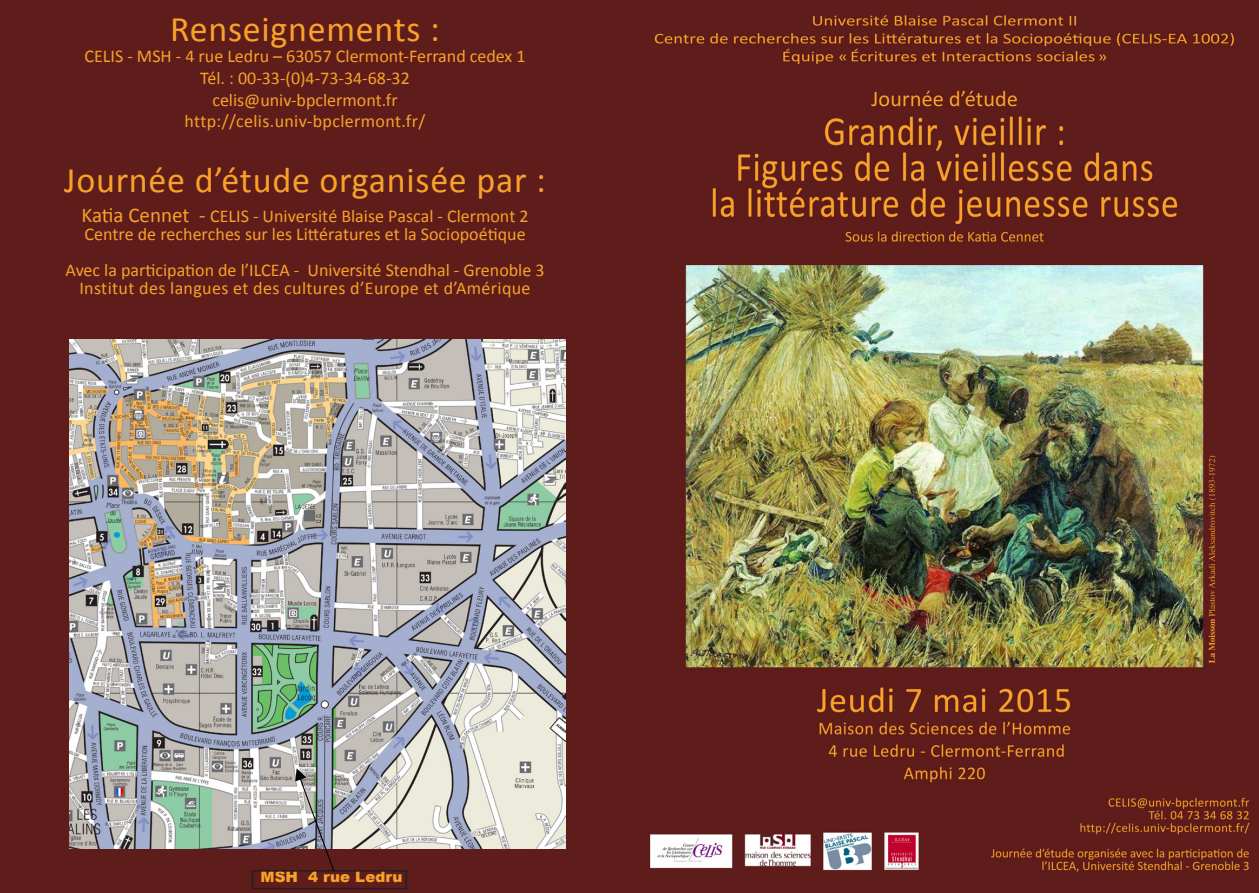
<style>
.page{position:relative;width:1259px;height:893px;background:#fff}
.page>*{position:absolute;margin:0;border:0;box-sizing:border-box;transform-origin:0 0}
.t1{font:36px "Calibri";letter-spacing:.02em;color:#f8a229}
.t2{font:18px "Calibri";color:#f8a229}
.t3{font:18px "Calibri";letter-spacing:.02em;color:#f8a229}
.t4{font:900 15px "Arial";color:#f8a229}
.s1{font-size:21px}
</style>
<div class="page">
<div style="left:0;top:0;width:623px;height:893px;background:#5e1d1b"></div>
<div style="left:610px;top:0;width:649px;height:893px;background:#5e1d1b"></div>
<img style="left:69px;top:339px;width:496px;height:509px">
<div style="left:252px;top:870px;width:155px;height:19px;border:2px solid #231f20"></div>
<svg style="left:295px;top:768px;width:57px;height:102px"></svg>
<img style="left:650px;top:14px;width:600px;height:858px">
<p class="t1" style="left:170px;top:7px;width:271px">Renseignements :</p>
<p class="t2" style="left:85px;top:45px;width:442px">CELIS - MSH - 4 rue Ledru – 63057 Clermont-Ferrand cedex 1</p>
<p class="t2" style="left:200px;top:67px;width:211px">Tél. : 00-33-(0)4-73-34-68-32</p>
<p class="t2" style="left:212px;top:88px;width:187px">celis@univ-bpclermont.fr</p>
<p class="t3" style="left:185px;top:110px;width:242px">http://celis.univ-bpclermont.fr/</p>
<p class="t1" style="left:64px;top:158px;width:483px">Journée d’étude organisée par :</p>
<p class="t2" style="left:81px;top:204px;width:449px"><span class="s1">Katia Cennet -</span> CELIS - Université Blaise Pascal - Clermont 2</p>
<p class="t2" style="left:84px;top:222px;width:442px">Centre de recherches sur les Littératures et la Sociopoétique</p>
<p class="t2" style="left:66px;top:258px;width:480px">Avec la participation de l’ILCEA - Université Stendhal - Grenoble 3</p>
<p class="t3" style="left:79px;top:276px;width:453px">Institut des langues et des cultures d’Europe et d’Amérique</p>
<p class="t4" style="left:261px;top:869px;width:143px">MSH 4 rue Ledru</p>
</div>
